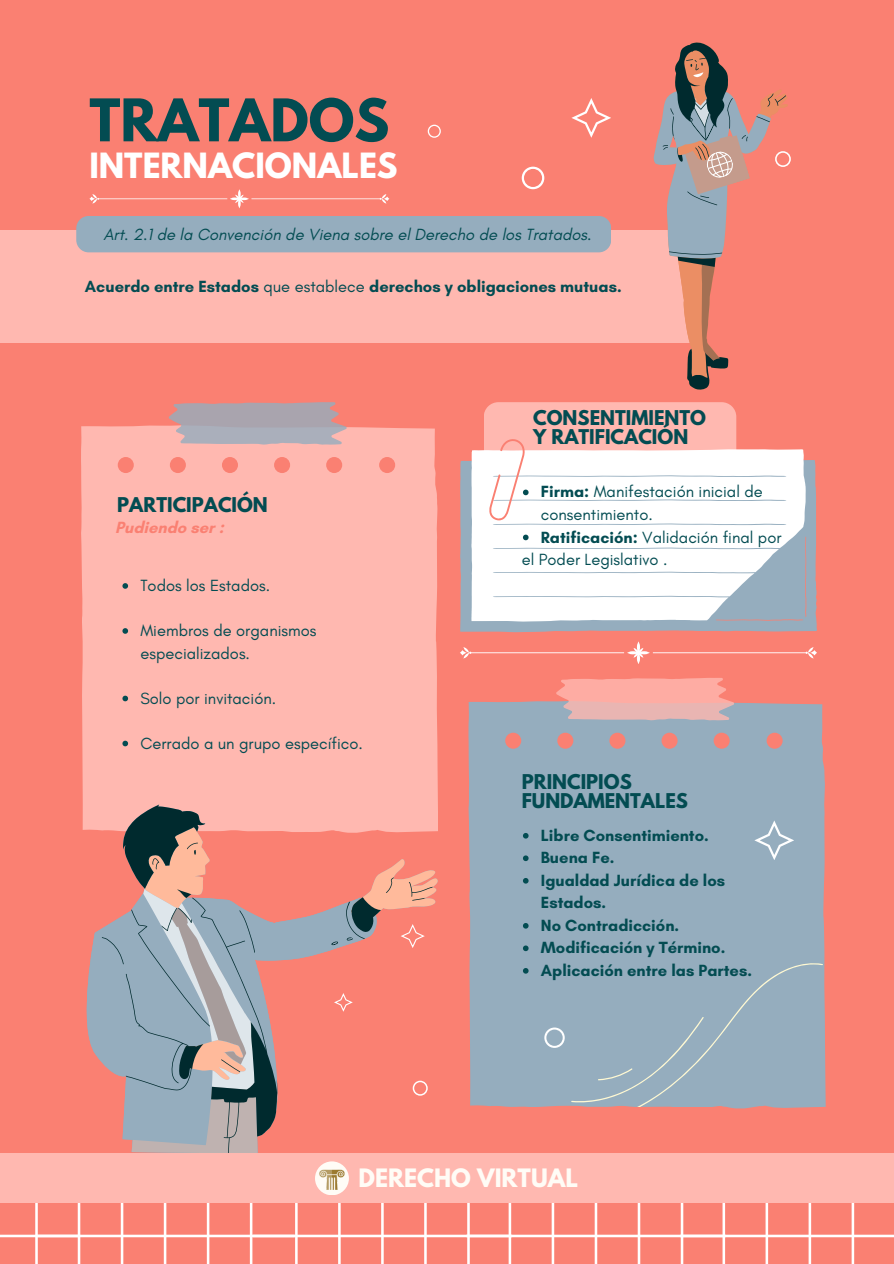
<style>
.page{position:relative;width:894px;height:1264px;background:#fff}
.page>*{position:absolute;margin:0;border:0;box-sizing:border-box;transform-origin:0 0}
.t1{font:700 52.05px "League Spartan";color:#034c52}
.t2{font:700 30.75px "League Spartan";color:#fff}
.t3{font:700 22.5px "League Spartan";color:#fffcf6}
.t4{font:700 18px/19.2px "League Spartan";color:#034c52}
.t5{font:16.5px/22.5px "Glacial Indifference";color:#034c52}
.t6{font:700 16.5px/22.5px "Glacial Indifference";color:#034c52}
.t7{font:italic 16.5px "Glacial Indifference";color:#034c52}
.t8{font:700 16.5px "Glacial Indifference";color:#fa8072}
.s1{font-weight:400}
.s2{font-weight:700}
</style>
<div class="page">
<div style="left:0;top:0;width:893px;height:1263px;background:#fa8072"></div>
<svg style="left:0;top:1202px;width:893px;height:61px"></svg>
<div style="left:0;top:229px;width:698px;height:113px;background:#ffb8b0"></div>
<svg style="left:521px;top:167px;width:23px;height:22px"></svg>
<svg style="left:427px;top:125px;width:13px;height:13px"></svg>
<svg style="left:89px;top:189px;width:300px;height:19px"></svg>
<svg style="left:571px;top:98px;width:40px;height:40px"></svg>
<svg style="left:460px;top:641px;width:356px;height:23px"></svg>
<div style="left:81px;top:425px;width:356px;height:379px;background:#ffb8b0"></div>
<div style="left:110px;top:506px;width:297px;height:288px;background:#ffb8b0"></div>
<svg style="left:168px;top:402px;width:179px;height:42px;background:#b4a6ad"></svg>
<svg style="left:460px;top:460px;width:356px;height:172px;background:#9baab9"></svg>
<svg style="left:471px;top:450px;width:334px;height:171px;background:#f3f3f5"></svg>
<svg style="left:488px;top:438px;width:318px;height:182px;background:#ebecef"></svg>
<svg style="left:468px;top:701px;width:357px;height:406px;background:#9baab9"></svg>
<div style="left:497px;top:782px;width:297px;height:288px;background:#95adbe"></div>
<svg style="left:555px;top:678px;width:179px;height:42px;background:#efaba6"></svg>
<svg style="left:82px;top:804px;width:356px;height:27px"></svg>
<svg style="left:86px;top:928px;width:16px;height:135px;fill:#95adbe"></svg>
<svg style="left:102px;top:804px;width:331px;height:349px"></svg>
<div style="left:0;top:1153px;width:893px;height:49px;background:#ffb8b0"></div>
<div style="left:315px;top:1161px;width:34px;height:34px;background:#fffcf6;border-radius:50%"></div>
<img style="left:318px;top:1169px;width:27px;height:22px">
<svg style="left:651px;top:42px;width:139px;height:348px"></svg>
<svg style="left:400px;top:924px;width:24px;height:24px"></svg>
<div style="left:76px;top:216px;width:535px;height:36px;background:#95adbe;border-radius:12px"></div>
<svg style="left:517px;top:874px;width:306px;height:343px;fill:#95adbe"></svg>
<div style="left:570px;top:980px;width:133px;height:127px;background:#95adbe"></div>
<div style="left:486px;top:1107px;width:233px;height:40px;background:#fa8072"></div>
<svg style="left:523px;top:833px;width:5px;height:5px"></svg>
<svg style="left:523px;top:855px;width:5px;height:6px"></svg>
<svg style="left:523px;top:878px;width:5px;height:5px"></svg>
<svg style="left:523px;top:923px;width:5px;height:5px"></svg>
<svg style="left:523px;top:945px;width:5px;height:6px"></svg>
<svg style="left:523px;top:968px;width:5px;height:5px"></svg>
<svg style="left:754px;top:820px;width:40px;height:40px;background:#a4b8c7"></svg>
<svg style="left:544px;top:1027px;width:20px;height:20px"></svg>
<svg style="left:122px;top:583px;width:6px;height:5px"></svg>
<svg style="left:122px;top:628px;width:6px;height:5px"></svg>
<svg style="left:122px;top:695px;width:6px;height:6px"></svg>
<svg style="left:122px;top:740px;width:6px;height:6px"></svg>
<svg style="left:483px;top:402px;width:253px;height:150px;background:#fce4e2"></svg>
<p class="t1" style="left:89px;top:94px;width:301px">TRATADOS</p>
<h4 class="t2" style="left:89px;top:150px;width:310px">INTERNACIONALES</h4>
<p class="t7" style="left:103px;top:224px;width:489px">Art. 2.1 de la Convención de Viena sobre el Derecho de los Tratados.</p>
<p class="t6" style="left:85px;top:275px;width:538px">Acuerdo entre Estados <span class="s1">que establece</span> derechos y obligaciones mutuas.</p>
<p class="t4" style="left:117px;top:497px;width:152px">PARTICIPACIÓN</p>
<p class="t8" style="left:115px;top:517px;width:110px">Pudiendo ser :</p>
<p class="t5" style="left:140px;top:574px;width:131px">Todos los Estados.</p>
<p class="t5" style="left:140px;top:619px;width:177px">Miembros de organismos especializados.</p>
<p class="t5" style="left:140px;top:686px;width:137px">Solo por invitación.</p>
<p class="t5" style="left:140px;top:731px;width:224px">Cerrado a un grupo específico.</p>
<p class="t4" style="left:533px;top:410px;width:174px">CONSENTIMIENTO<br>Y RATIFICACIÓN</p>
<h5 class="t5" style="left:540px;top:480px;width:223px"><span class="s2">Firma:</span> Manifestación inicial de consentimiento.</h5>
<h4 class="t5" style="left:540px;top:525px;width:242px"><span class="s2">Ratificación:</span> Validación final por</h4>
<p class="t5" style="left:521px;top:548px;width:147px">el Poder Legislativo .</p>
<p class="t4" style="left:521px;top:774px;width:168px">PRINCIPIOS<br>FUNDAMENTALES</p>
<p class="t6" style="left:540px;top:823px;width:169px">Libre Consentimiento.</p>
<h1 class="t6" style="left:540px;top:846px;width:75px">Buena Fe.</h1>
<p class="t6" style="left:540px;top:868px;width:186px">Igualdad Jurídica de los<br>Estados.</p>
<h2 class="t6" style="left:540px;top:913px;width:140px">No Contradicción.</h2>
<p class="t6" style="left:540px;top:936px;width:186px">Modificación y Término.</p>
<p class="t6" style="left:540px;top:958px;width:212px">Aplicación entre las Partes.</p>
<p class="t3" style="left:358px;top:1166px;width:221px">DERECHO VIRTUAL</p>
</div>
